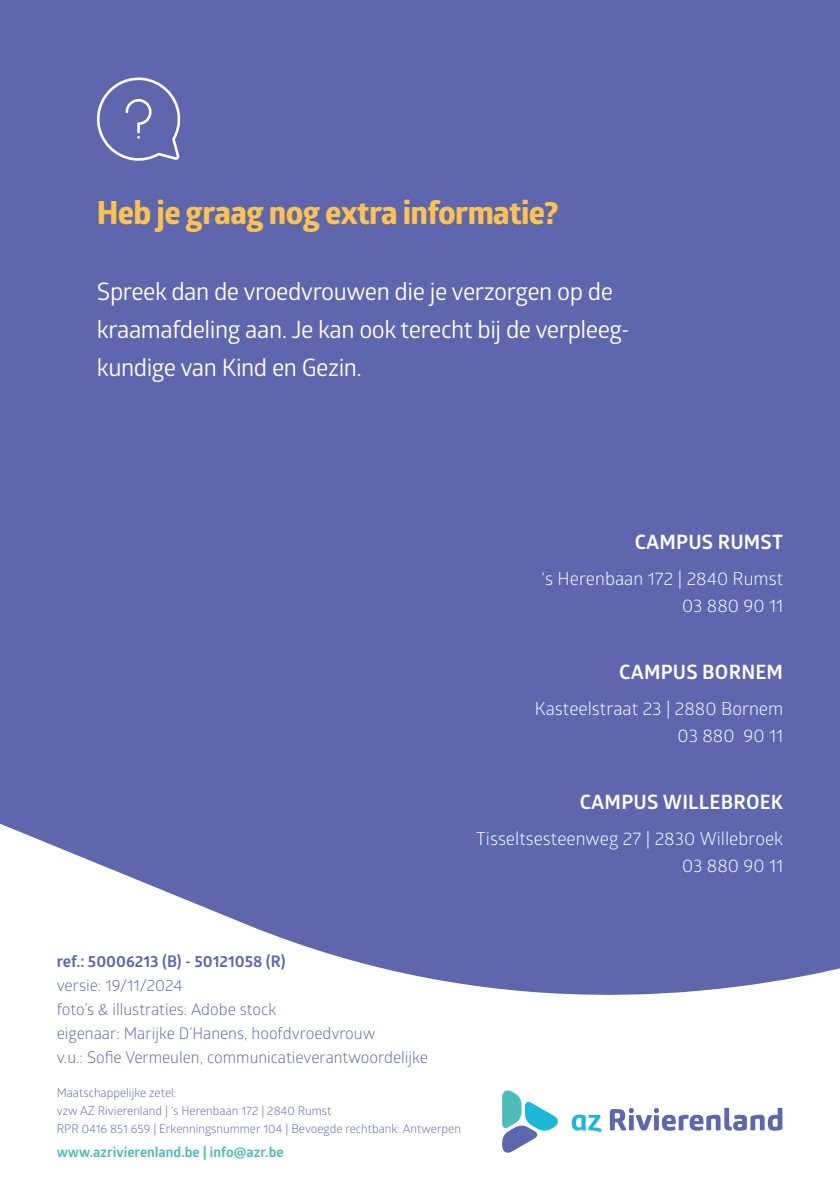
<style>
.page{position:relative;width:840px;height:1191px;background:#fff}
.page>*{position:absolute;margin:0;border:0;box-sizing:border-box;transform-origin:0 0}
.t1{font:700 32px "Globerx";letter-spacing:-.02em;color:#fcc44f}
.t2{font:24px/38px "Glober";letter-spacing:-.02em;color:#fff}
.t3{font:700 19.8px "Glober";letter-spacing:.01em;color:#fff}
.t4{font:18px/27px "Glober";color:#fff;text-align:right}
.t5{font:16px/24px "Glober";color:#5e67ad}
.t6{font:700 16px "Glober";color:#5e67ad}
.t7{font:700 14px "Glober";color:#4cbbb8}
.t8{font:12px/18px "Glober";color:#5e67ad}
</style>
<div class="page">
<div style="left:0;top:0;width:839px;height:1191px;background:#5e67ad"></div>
<svg style="left:0;top:823px;width:839px;height:368px;fill:#fff"></svg>
<svg style="left:502px;top:1090px;width:55px;height:62px"></svg>
<svg style="left:571px;top:1114px;width:30px;height:18px"></svg>
<svg style="left:609px;top:1107px;width:173px;height:23px"></svg>
<svg style="left:97px;top:77px;width:83px;height:84px"></svg>
<h1 class="t1" style="left:97px;top:190px;width:463px">Heb je graag nog extra informatie?</h1>
<h2 class="t2" style="left:97px;top:272px;width:534px">Spreek dan de vroedvrouwen die je verzorgen op de kraamafdeling aan. Je kan ook terecht bij de verpleeg&shy;kundige van Kind en Gezin.</h2>
<p class="t3" style="left:634px;top:528px;width:150px">CAMPUS RUMST</p>
<p class="t4" style="left:541px;top:564px;width:243px">‘s Herenbaan 172 | 2840 Rumst<br>03 880 90 11</p>
<p class="t3" style="left:619px;top:658px;width:165px">CAMPUS BORNEM</p>
<p class="t4" style="left:534px;top:694px;width:250px">Kasteelstraat 23 | 2880 Bornem<br>03 880 90 11</p>
<p class="t3" style="left:579px;top:788px;width:205px">CAMPUS WILLEBROEK</p>
<p class="t4" style="left:476px;top:824px;width:308px">Tisseltsesteenweg 27 | 2830 Willebroek<br>03 880 90 11</p>
<p class="t6" style="left:57px;top:950px;width:230px">ref.: 50006213 (B) - 50121058 (R)</p>
<p class="t5" style="left:57px;top:972px;width:372px">versie: 19/11/2024<br>foto’s &amp; illustraties: Adobe stock<br>eigenaar: Marijke D’Hanens, hoofdvroedvrouw<br>v.u.: Sofie Vermeulen, communicatieverantwoordelijke</p>
<p class="t8" style="left:57px;top:1083px;width:405px">Maatschappelijke zetel:<br>vzw AZ Rivierenland | ‘s Herenbaan 172 | 2840 Rumst<br>RPR 0416 851 659 | Erkenningsnummer 104 | Bevoegde rechtbank: Antwerpen</p>
<p class="t7" style="left:57px;top:1142px;width:228px">www.azrivierenland.be | info@azr.be</p>
</div>
